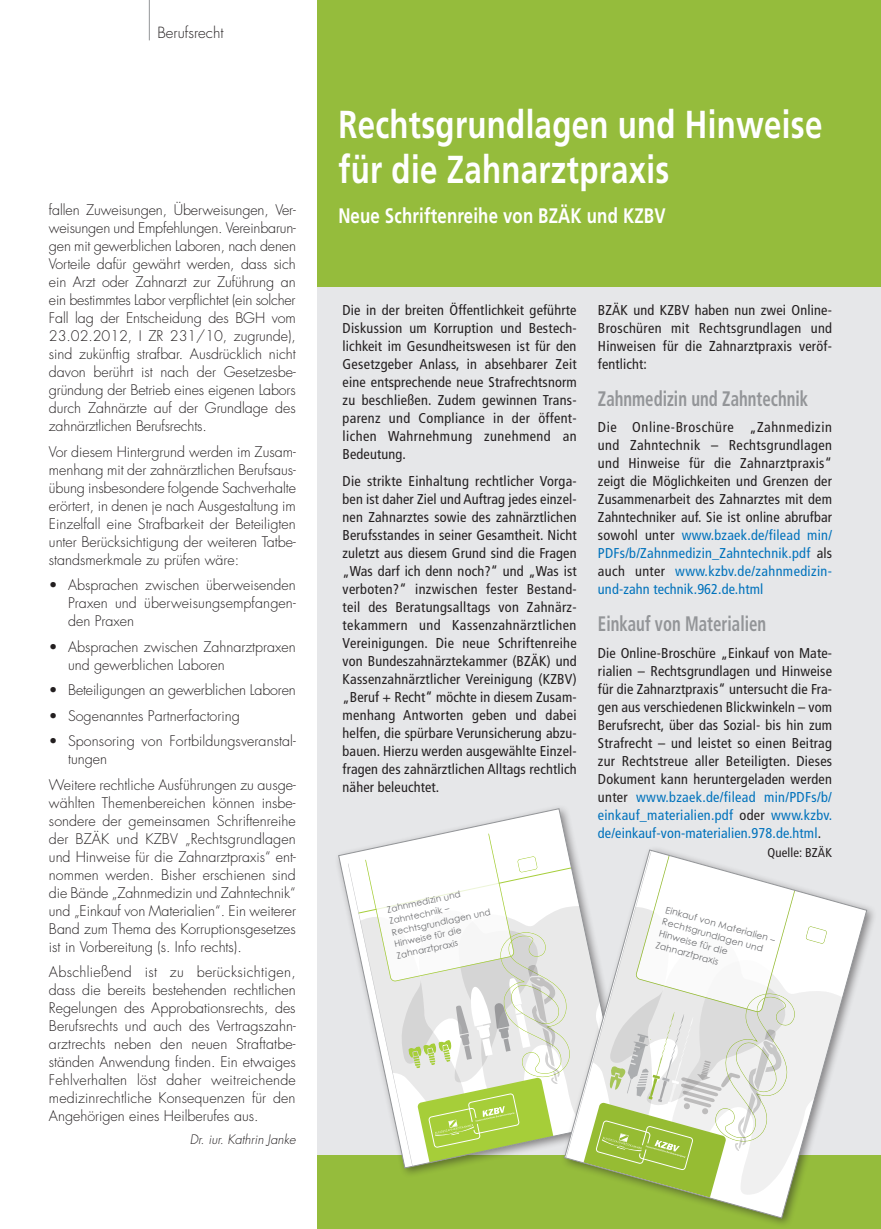
<style>
.page{position:relative;width:881px;height:1229px;background:#fff}
.page>*{position:absolute;margin:0;border:0;box-sizing:border-box;transform-origin:0 0}
.t1{font:700 39px/45px "Frutiger LT";letter-spacing:.01em;color:#fff;scale:.8 1}
.t2{font:700 condensed 21px "Frutiger LT";color:#939598;scale:.8 1}
.t3{font:700 21px "Frutiger LT";letter-spacing:.01em;color:#fff;scale:.8 1}
.t4{font:300 15px "Futura LT";color:#231f20}
.t5{font:condensed 14.25px/18px "Frutiger LT";letter-spacing:.015em;color:#231f20;text-align:justify}
.t6{font:300 14.25px/18px "Futura LT";color:#231f20;text-align:justify}
.t7{font:italic 300 12.75px "Futura LT";color:#231f20}
.t8{font:condensed 12.75px "Frutiger LT";letter-spacing:.01em;color:#231f20}
.t9{font:9.15px/12.1px "Century Gothic";color:#6c6d70}
.t10{font:8.85px/11.7px "Century Gothic";color:#6c6d70}
.s1{color:#0072bc}
</style>
<div class="page">
<hr style="left:149px;top:0;width:1px;height:40px;background:#939598">
<div style="left:317px;top:0;width:563px;height:1168px;background:#e6e7e9"></div>
<div style="left:317px;top:0;width:563px;height:286px;background:#95bc3c"></div>
<div style="left:317px;top:1155px;width:563px;height:74px;background:#95bc3c"></div>
<div style="left:334px;top:804px;width:302px;height:374px;background:#231f20;opacity:.5"></div>
<svg style="left:338px;top:808px;width:287px;height:360px"></svg>
<div style="left:559px;top:845px;width:318px;height:383px;background:#231f20;opacity:.5"></div>
<svg style="left:348px;top:823px;width:449px;height:383px"></svg>
<svg style="left:563px;top:849px;width:304px;height:369px"></svg>
<p class="t4" style="left:157px;top:24px;width:68px">Berufsrecht</p>
<p class="t6" style="left:49px;top:201px;width:248px">fallen Zuweisungen, Überweisungen, Ver&shy;weisungen und Empfehlungen. Vereinbarun&shy;gen mit gewerblichen Laboren, nach denen Vorteile dafür gewährt werden, dass sich ein Arzt oder Zahnarzt zur Zuführung an ein bestimmtes Labor verpflichtet (ein solcher Fall lag der Entscheidung des BGH vom 23.02.2012, I ZR 231/10, zugrunde), sind zukünftig strafbar. Ausdrücklich nicht davon berührt ist nach der Gesetzesbe&shy;gründung der Betrieb eines eigenen Labors durch Zahnärzte auf der Grundlage des zahnärztlichen Berufsrechts.</p>
<p class="t6" style="left:49px;top:443px;width:248px">Vor diesem Hintergrund werden im Zusam&shy;menhang mit der zahnärztlichen Berufsaus&shy;übung insbesondere folgende Sachverhalte erörtert, in denen je nach Ausgestaltung im Einzelfall eine Strafbarkeit der Beteiligten unter Berücksichtigung der weiteren Tatbe&shy;standsmerkmale zu prüfen wäre:</p>
<p class="t6" style="left:68px;top:576px;width:229px;text-indent:-19px">• Absprachen zwischen überweisenden Praxen und überweisungsempfangen&shy;den Praxen</p>
<p class="t6" style="left:68px;top:638px;width:229px;text-indent:-19px">• Absprachen zwischen Zahnarztpraxen und gewerblichen Laboren</p>
<p class="t6" style="left:49px;top:681px;width:248px">• Beteiligungen an gewerblichen Laboren</p>
<p class="t6" style="left:49px;top:707px;width:192px">• Sogenanntes Partnerfactoring</p>
<p class="t6" style="left:68px;top:732px;width:229px;text-indent:-19px">• Sponsoring von Fortbildungsveranstal&shy;tungen</p>
<p class="t6" style="left:49px;top:776px;width:248px">Weitere rechtliche Ausführungen zu ausge&shy;wählten Themenbereichen können insbe&shy;sondere der gemeinsamen Schriftenreihe der BZÄK und KZBV „Rechtsgrundlagen und Hinweise für die Zahnarztpraxis“ ent&shy;nommen werden. Bisher erschienen sind die Bände „Zahnmedizin und Zahntechnik“ und „Einkauf von Materialien“. Ein weiterer Band zum Thema des Korruptionsgesetzes ist in Vorbereitung (s. Info rechts).</p>
<p class="t6" style="left:49px;top:963px;width:248px">Abschließend ist zu berücksichtigen, dass die bereits bestehenden rechtlichen Regelungen des Approbationsrechts, des Berufsrechts und auch des Vertragszahn&shy;arztrechts neben den neuen Straftatbe&shy;ständen Anwendung finden. Ein etwaiges Fehlverhalten löst daher weitreichende medizinrechtliche Konsequenzen für den Angehörigen eines Heilberufes aus.</p>
<p class="t7" style="left:190px;top:1131px;width:107px">Dr. iur. Kathrin Janke</p>
<h1 class="t1" style="left:338px;top:102px;width:606px">Rechtsgrundlagen und Hinweise für die Zahnarztpraxis</h1>
<h2 class="t3" style="left:338px;top:203px;width:410px">Neue Schriftenreihe von BZÄK und KZBV</h2>
<p class="t5" style="left:342px;top:301px;width:235px">Die in der breiten Öffentlichkeit geführte Diskussion um Korruption und Bestech&shy;lichkeit im Gesundheitswesen ist für den Gesetzgeber Anlass, in absehbarer Zeit eine entsprechende neue Strafrechtsnorm zu beschließen. Zudem gewinnen Trans&shy;parenz und Compliance in der öffent&shy;lichen Wahrnehmung zunehmend an Bedeutung.</p>
<p class="t5" style="left:342px;top:472px;width:235px">Die strikte Einhaltung rechtlicher Vorga&shy;ben ist daher Ziel und Auftrag jedes einzel&shy;nen Zahnarztes sowie des zahnärztlichen Berufsstandes in seiner Gesamtheit. Nicht zuletzt aus diesem Grund sind die Fragen „Was darf ich denn noch?“ und „Was ist verboten?“ inzwischen fester Bestand&shy;teil des Beratungsalltags von Zahnärz&shy;tekammern und Kassenzahnärztlichen Vereinigungen. Die neue Schriftenreihe von Bundeszahnärztekammer (BZÄK) und Kassenzahnärztlicher Vereinigung (KZBV) „Beruf + Recht“ möchte in diesem Zusam&shy;menhang Antworten geben und dabei helfen, die spürbare Verunsicherung abzu&shy;bauen. Hierzu werden ausgewählte Einzel&shy;fragen des zahnärztlichen Alltags rechtlich näher beleuchtet.</p>
<p class="t10" style="left:385px;top:903px;width:102px;rotate:-12deg">Zahnmedizin und<br>Zahntechnik –<br>Rechtsgrundlagen und<br>Hinweise für die<br>Zahnarztpraxis</p>
<p class="t5" style="left:597px;top:301px;width:235px">BZÄK und KZBV haben nun zwei Online-Broschüren mit Rechtsgrundlagen und Hinweisen für die Zahnarztpraxis veröf&shy;fentlicht:</p>
<h2 class="t2" style="left:597px;top:386px;width:264px">Zahnmedizin und Zahntechnik</h2>
<p class="t5" style="left:597px;top:418px;width:236px">Die Online-Broschüre „Zahnmedizin und Zahntechnik – Rechtsgrundlagen und Hinweise für die Zahnarztpraxis“ zeigt die Möglichkeiten und Grenzen der Zusammenarbeit des Zahnarztes mit dem Zahntechniker auf. Sie ist online abrufbar sowohl unter <span class="s1">www.bzaek.de/filead min/ PDFs/b/Zahnmedizin_Zahntechnik.pdf</span> als auch unter <span class="s1">www.kzbv.de/zahnmedizin&shy;und-zahn technik.962.de.html</span></p>
<h2 class="t2" style="left:597px;top:611px;width:212px">Einkauf von Materialien</h2>
<p class="t5" style="left:597px;top:644px;width:236px">Die Online-Broschüre „Einkauf von Mate&shy;rialien – Rechtsgrundlagen und Hinweise für die Zahnarztpraxis“ untersucht die Fra&shy;gen aus verschiedenen Blickwinkeln – vom Berufsrecht, über das Sozial- bis hin zum Strafrecht – und leistet so einen Beitrag zur Rechtstreue aller Beteiligten. Dieses Dokument kann heruntergeladen werden unter <span class="s1">www.bzaek.de/filead min/PDFs/b/ einkauf_materialien.pdf</span> oder <span class="s1">www.kzbv. de/einkauf-von-materialien.978.de.html</span>.</p>
<p class="t8" style="left:767px;top:845px;width:66px">Quelle: BZÄK</p>
<p class="t9" style="left:666px;top:904px;width:115px;rotate:15deg">Einkauf von Materialien –<br>Rechtsgrundlagen und<br>Hinweise für die<br>Zahnarztpraxis</p>
</div>
